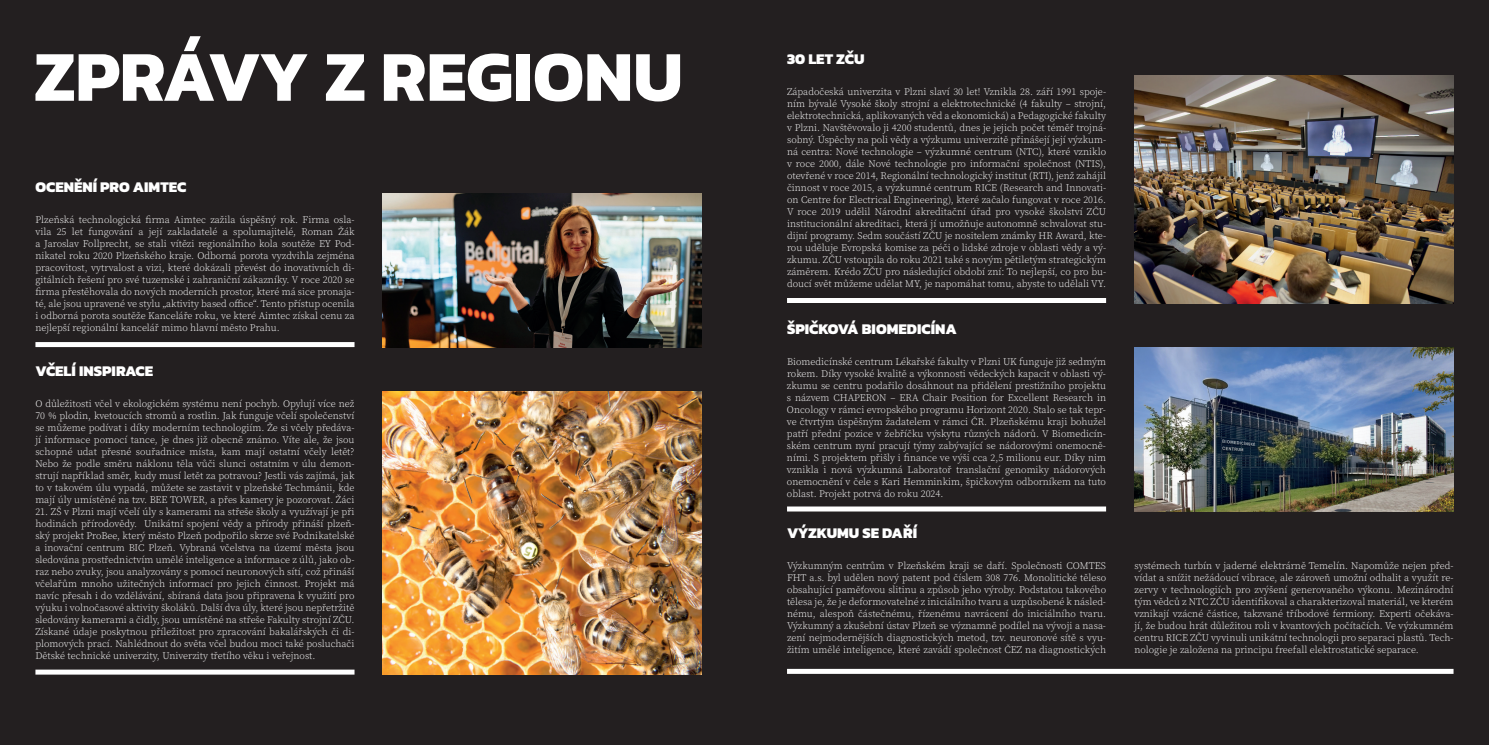
<style>
.page{position:relative;width:1489px;height:745px;background:#fff}
.page>*{position:absolute;margin:0;border:0;box-sizing:border-box;transform-origin:0 0}
.t1{font:700 72.12px "Kanit";color:#fff}
.t2{font:800 15px "Kanit";color:#fff}
.t3{font:10px/12px "Source Serif Variable";color:#fff;text-align:justify}
</style>
<div class="page">
<div style="left:0;top:0;width:1488px;height:744px;background:#231f20"></div>
<img style="left:1134px;top:75px;width:319px;height:228px">
<img style="left:383px;top:193px;width:319px;height:154px">
<img style="left:1134px;top:347px;width:319px;height:164px">
<img style="left:383px;top:391px;width:319px;height:282px">
<div style="left:35px;top:342px;width:319px;height:5px;background:#fff"></div>
<div style="left:35px;top:669px;width:319px;height:5px;background:#fff"></div>
<div style="left:787px;top:668px;width:666px;height:5px;background:#fff"></div>
<div style="left:787px;top:506px;width:319px;height:5px;background:#fff"></div>
<div style="left:787px;top:298px;width:319px;height:5px;background:#fff"></div>
<h1 class="t1" style="left:34px;top:20px;width:650px">ZPRÁVY Z REGIONU</h1>
<h2 class="t2" style="left:35px;top:174px;width:152px">OCENĚNÍ PRO AIMTEC</h2>
<p class="t3" style="left:35px;top:213px;width:320px">Plzeňská technologická firma Aimtec zažila úspěšný rok. Firma osla&shy;vila 25 let fungování a její zakladatelé a spolumajitelé, Roman Žák a Jaroslav Follprecht, se stali vítězi regionálního kola soutěže EY Pod&shy;nikatel roku 2020 Plzeňského kraje. Odborná porota vyzdvihla zejména pracovitost, vytrvalost a vizi, které dokázali převést do inovativních di&shy;gitálních řešení pro své tuzemské i zahraniční zákazníky. V roce 2020 se firma přestěhovala do nových moderních prostor, které má sice pronaja&shy;té, ale jsou upravené ve stylu „aktivity based office“. Tento přístup ocenila i odborná porota soutěže Kanceláře roku, ve které Aimtec získal cenu za nejlepší regionální kancelář mimo hlavní město Prahu.</p>
<h2 class="t2" style="left:35px;top:358px;width:119px">VČELÍ INSPIRACE</h2>
<p class="t3" style="left:35px;top:397px;width:320px">O důležitosti včel v ekologickém systému není pochyb. Opylují více než 70 % plodin, kvetoucích stromů a rostlin. Jak funguje včelí společenství se můžeme podívat i díky moderním technologiím. Že si včely předáva&shy;jí informace pomocí tance, je dnes již obecně známo. Víte ale, že jsou schopné udat přesné souřadnice místa, kam mají ostatní včely letět?<br>Nebo že podle směru náklonu těla vůči slunci ostatním v úlu demon&shy;strují například směr, kudy musí letět za potravou? Jestli vás zajímá, jak to v takovém úlu vypadá, můžete se zastavit v plzeňské Techmánii, kde mají úly umístěné na tzv. BEE TOWER, a přes kamery je pozorovat. Žáci</p>
<p class="t3" style="left:35px;top:505px;width:320px">21. ZŠ v Plzni mají včelí úly s kamerami na střeše školy a využívají je při hodinách přírodovědy. Unikátní spojení vědy a přírody přináší plzeň&shy;ský projekt ProBee, který město Plzeň podpořilo skrze své Podnikatelské a inovační centrum BIC Plzeň. Vybraná včelstva na území města jsou sledována prostřednictvím umělé inteligence a informace z úlů, jako ob&shy;raz nebo zvuky, jsou analyzovány s pomocí neuronových sítí, což přináší včelařům mnoho užitečných informací pro jejich činnost. Projekt má navíc přesah i do vzdělávání, sbíraná data jsou připravena k využití pro výuku i volnočasové aktivity školáků. Další dva úly, které jsou nepřetržitě sledovány kamerami a čidly, jsou umístěné na střeše Fakulty strojní ZČU.<br>Získané údaje poskytnou příležitost pro zpracování bakalářských či di&shy;plomových prací. Nahlédnout do světa včel budou moci také posluchači Dětské technické univerzity, Univerzity třetího věku i veřejnost.</p>
<h2 class="t2" style="left:787px;top:47px;width:79px">30 LET ZČU</h2>
<p class="t3" style="left:787px;top:85px;width:320px">Západočeská univerzita v Plzni slaví 30 let! Vznikla 28. září 1991 spoje&shy;ním bývalé Vysoké školy strojní a elektrotechnické (4 fakulty – strojní, elektrotechnická, aplikovaných věd a ekonomická) a Pedagogické fakulty v Plzni. Navštěvovalo ji 4200 studentů, dnes je jejich počet téměř trojná&shy;sobný. Úspěchy na poli vědy a výzkumu univerzitě přinášejí její výzkum&shy;ná centra: Nové technologie – výzkumné centrum (NTC), které vzniklo v roce 2000, dále Nové technologie pro informační společnost (NTIS), otevřené v roce 2014, Regionální technologický institut (RTI), jenž zahájil činnost v roce 2015, a výzkumné centrum RICE (Research and Innovati&shy;on Centre for Electrical Engineering), které začalo fungovat v roce 2016.<br>V roce 2019 udělil Národní akreditační úřad pro vysoké školství ZČU institucionální akreditaci, která jí umožňuje autonomně schvalovat stu&shy;dijní programy. Sedm součástí ZČU je nositelem známky HR Award, kte&shy;rou uděluje Evropská komise za péči o lidské zdroje v oblasti vědy a vý&shy;zkumu. ZČU vstoupila do roku 2021 také s novým pětiletým strategickým záměrem. Krédo ZČU pro následující období zní: To nejlepší, co pro bu&shy;doucí svět můžeme udělat MY, je napomáhat tomu, abyste to udělali VY.</p>
<h2 class="t2" style="left:787px;top:316px;width:171px">ŠPIČKOVÁ BIOMEDICÍNA</h2>
<p class="t3" style="left:787px;top:355px;width:320px">Biomedicínské centrum Lékařské fakulty v Plzni UK funguje již sedmým rokem. Díky vysoké kvalitě a výkonnosti vědeckých kapacit v oblasti vý&shy;zkumu se centru podařilo dosáhnout na přidělení prestižního projektu s názvem CHAPERON – ERA Chair Position for Excellent Research in Oncology v rámci evropského programu Horizont 2020. Stalo se tak tepr&shy;ve čtvrtým úspěšným žadatelem v rámci ČR. Plzeňskému kraji bohužel patří přední pozice v žebříčku výskytu různých nádorů. V Biomedicín&shy;ském centrum nyní pracují týmy zabývající se nádorovými onemocně&shy;ními. S projektem přišly i finance ve výši cca 2,5 milionu eur. Díky nim vznikla i nová výzkumná Laboratoř translační genomiky nádorových onemocnění v čele s Kari Hemminkim, špičkovým odborníkem na tuto oblast. Projekt potrvá do roku 2024.</p>
<h2 class="t2" style="left:787px;top:521px;width:132px">VÝZKUMU SE DAŘÍ</h2>
<p class="t3" style="left:787px;top:559px;width:320px">Výzkumným centrům v Plzeňském kraji se daří. Společnosti COMTES FHT a.s. byl udělen nový patent pod číslem 308 776. Monolitické těleso obsahující paměťovou slitinu a způsob jeho výroby. Podstatou takového tělesa je, že je deformovatelné z iniciálního tvaru a uzpůsobené k násled&shy;nému, alespoň částečnému, řízenému navrácení do iniciálního tvaru.<br>Výzkumný a zkušební ústav Plzeň se významně podílel na vývoji a nasa&shy;zení nejmodernějších diagnostických metod, tzv. neuronové sítě s vyu&shy;žitím umělé inteligence, které zavádí společnost ČEZ na diagnostických</p>
<p class="t3" style="left:1134px;top:559px;width:320px">systémech turbín v jaderné elektrárně Temelín. Napomůže nejen před&shy;vídat a snížit nežádoucí vibrace, ale zároveň umožní odhalit a využít re&shy;zervy v technologiích pro zvýšení generovaného výkonu. Mezinárodní tým vědců z NTC ZČU identifikoval a charakterizoval materiál, ve kterém vznikají vzácné částice, takzvané tříbodové fermiony. Experti očekáva&shy;jí, že budou hrát důležitou roli v kvantových počítačích. Ve výzkumném centru RICE ZČU vyvinuli unikátní technologii pro separaci plastů. Tech&shy;nologie je založena na principu freefall elektrostatické separace.</p>
</div>
